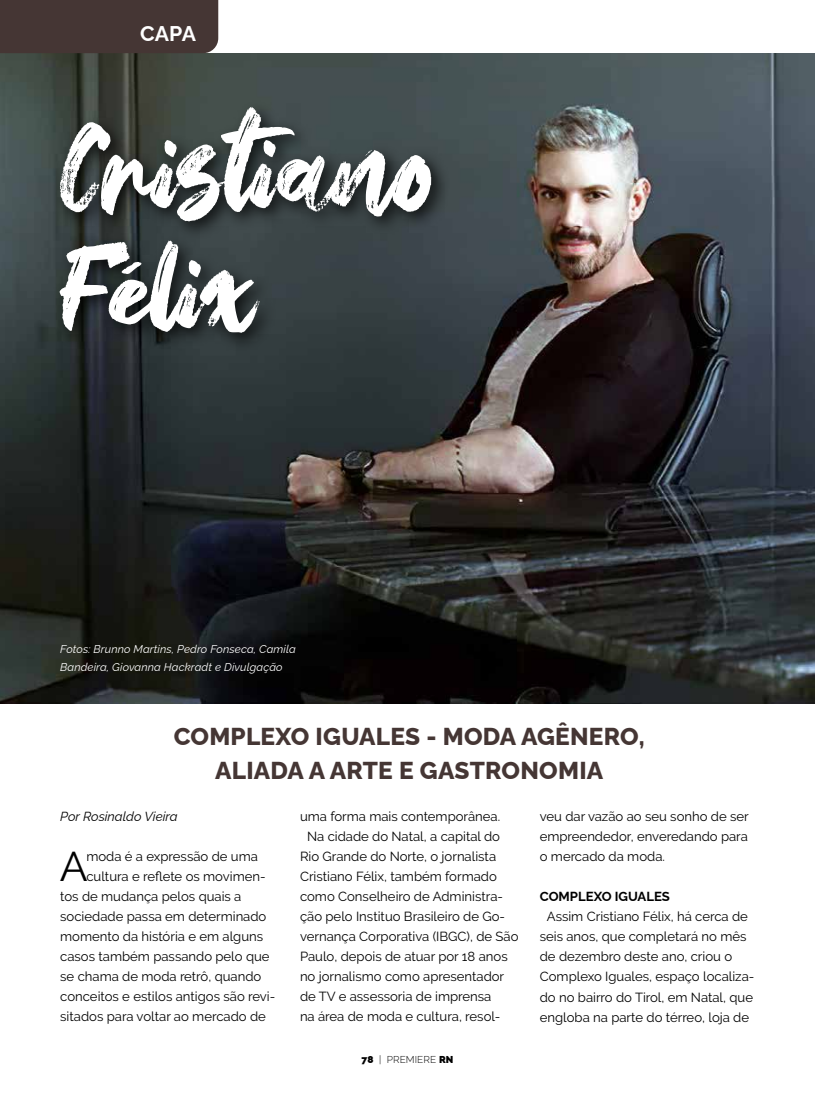
<style>
.page{position:relative;width:815px;height:1099px;background:#fff}
.page>*{position:absolute;margin:0;border:0;box-sizing:border-box;transform-origin:0 0}
.t1{font:116.5px/120px "Hey October";color:#fff}
.t2{font:41.25px "Raleway";color:#000}
.t3{font:800 24.5px/33.6px "Raleway";letter-spacing:.01em;color:#453634;text-align:center}
.t4{font:700 21.25px "Raleway";color:#fff}
.t5{font:13.12px/20px "Raleway";color:#000;text-align:justify}
.t6{font:italic 13.12px "Raleway";color:#000}
.t7{font:700 13.12px "Raleway";color:#000}
.t8{font:italic 11.25px/17.5px "Raleway";letter-spacing:.01em;color:#fff}
.t9{font:300 10px "Raleway";letter-spacing:.01em;color:#000}
.s1{font-weight:900}
</style>
<div class="page">
<img style="left:0;top:53px;width:815px;height:650px">
<div style="left:0;top:0;width:218px;height:53px;background:#453634"></div>
<div style="left:52px;top:100px;width:399px;height:252px;background:#000;opacity:.75"></div>
<h3 class="t4" style="left:140px;top:17px;width:57px">CAPA</h3>
<h1 class="t1" style="left:60px;top:126px;width:376px">Cristiano<br>Félix</h1>
<p class="t8" style="left:60px;top:639px;width:237px">Fotos: Brunno Martins, Pedro Fonseca, Camila<br>Bandeira, Giovanna Hackradt e Divulgação</p>
<h3 class="t3" style="left:174px;top:717px;width:473px">COMPLEXO IGUALES - MODA AGÊNERO,<br>ALIADA A ARTE E GASTRONOMIA</h3>
<p class="t6" style="left:60px;top:806px;width:119px">Por Rosinaldo Vieira</p>
<h2 class="t2" style="left:60px;top:842px;width:29px">A</h2>
<p class="t5" style="left:86px;top:846px;width:173px">moda é a expressão de uma</p>
<p class="t5" style="left:86px;top:866px;width:181px">cultura e reflete os movimen-</p>
<p class="t5" style="left:60px;top:886px;width:183px">tos de mudança pelos quais a</p>
<p class="t5" style="left:60px;top:906px;width:208px">sociedade passa em determinado</p>
<p class="t5" style="left:60px;top:926px;width:205px">momento da história e em alguns</p>
<p class="t5" style="left:60px;top:946px;width:211px">casos também passando pelo que</p>
<p class="t5" style="left:60px;top:966px;width:203px">se chama de moda retrô, quando</p>
<p class="t5" style="left:60px;top:986px;width:217px">conceitos e estilos antigos são revi-</p>
<p class="t5" style="left:60px;top:1006px;width:207px">sitados para voltar ao mercado de</p>
<p class="t5" style="left:300px;top:806px;width:202px">uma forma mais contemporânea.</p>
<p class="t5" style="left:307px;top:826px;width:194px">Na cidade do Natal, a capital do</p>
<p class="t5" style="left:300px;top:846px;width:198px">Rio Grande do Norte, o jornalista</p>
<p class="t5" style="left:300px;top:866px;width:198px">Cristiano Félix, também formado</p>
<p class="t5" style="left:300px;top:886px;width:205px">como Conselheiro de Administra-</p>
<p class="t5" style="left:300px;top:906px;width:207px">ção pelo Instituo Brasileiro de Go-</p>
<p class="t5" style="left:300px;top:926px;width:220px">vernança Corporativa (IBGC), de São</p>
<p class="t5" style="left:300px;top:946px;width:209px">Paulo, depois de atuar por 18 anos</p>
<p class="t5" style="left:300px;top:966px;width:206px">no jornalismo como apresentador</p>
<p class="t5" style="left:300px;top:986px;width:193px">de TV e assessoria de imprensa</p>
<p class="t5" style="left:300px;top:1006px;width:202px">na área de moda e cultura, resol-</p>
<p class="t9" style="left:362px;top:1051px;width:93px"><span class="s1">78</span> | PREMIERE <span class="s1">RN</span></p>
<p class="t5" style="left:540px;top:806px;width:211px">veu dar vazão ao seu sonho de ser empreendedor, enveredando para o mercado da moda.</p>
<p class="t7" style="left:540px;top:886px;width:132px">COMPLEXO IGUALES</p>
<p class="t5" style="left:540px;top:906px;width:216px;text-align:left;text-indent:7px">Assim Cristiano Félix, há cerca de seis anos, que completará no mês de dezembro deste ano, criou o Complexo Iguales, espaço localiza&shy;do no bairro do Tirol, em Natal, que engloba na parte do térreo, loja de</p>
</div>
